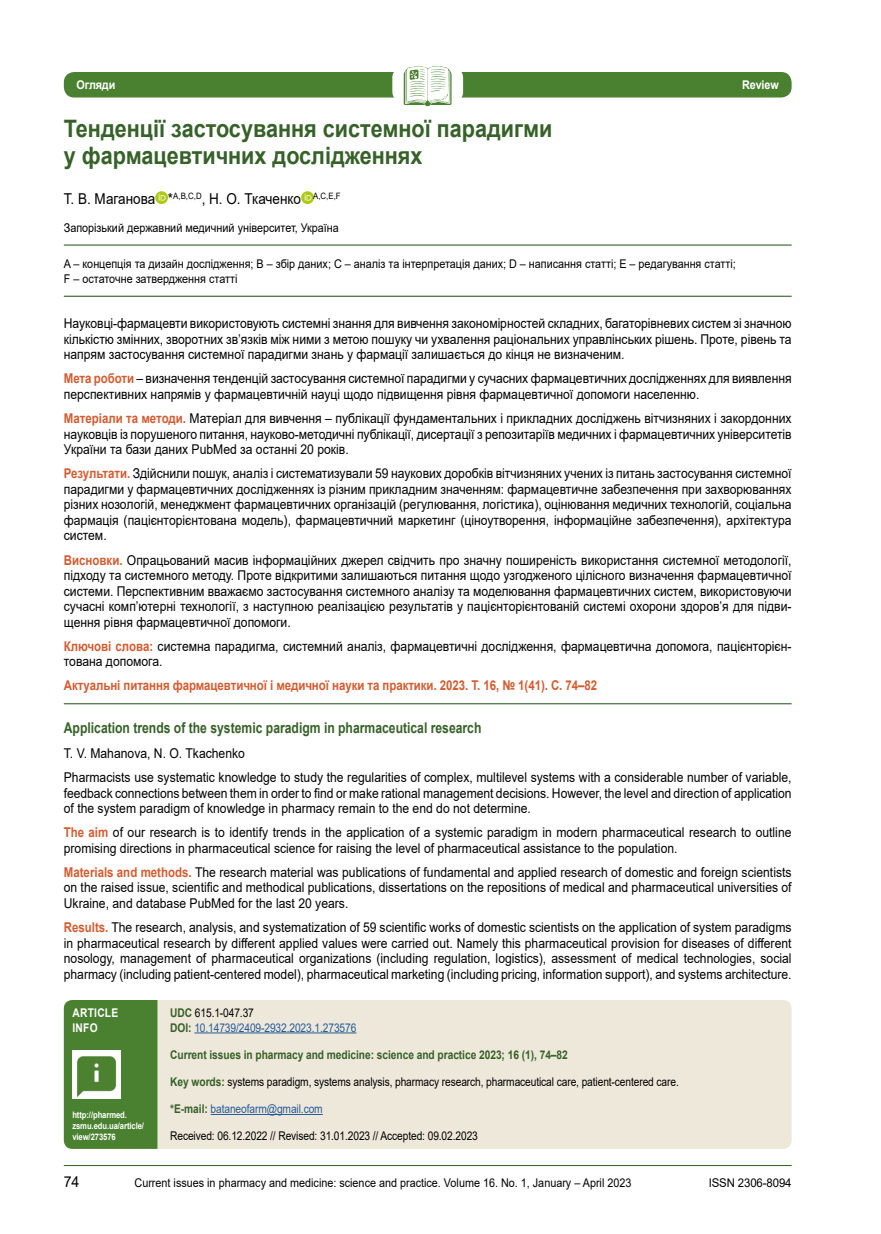
<style>
.page{position:relative;width:881px;height:1234px;background:#fff}
.page>*{position:absolute;margin:0;border:0;box-sizing:border-box;transform-origin:0 0}
.статья{font:700 24px/27.6px "Arial";color:#366128;scale:.9 1}
.автор{font:15px "Arial";color:#000;scale:.9 1}
.Низ{font:15px "Arial";color:#000;scale:.95 1}
.резюме_назв{font:700 14.85px "Arial";color:#366128;scale:.82 1}
.резюме{font:13.5px/15.6px "Arial";color:#000;text-align:justify;scale:.9 1}
.резюме_низ{font:700 13.5px "Arial";letter-spacing:-.005em;color:#d35c31;scale:.85 1}
.резюме_авт{font:13.5px "Arial";color:#000;scale:.9 1}
.заведение{font:12px/15px "Arial";color:#000;scale:.9 1}
.удк{font:12px "Arial";letter-spacing:-.01em;color:#000;scale:.85 1}
.Низ-2{font:12px "Arial";color:#000;scale:.9 1}
.удк-2{font:700 12px "Arial";letter-spacing:-.005em;color:#366128;scale:.85 1}
.удк-3{font:12px "Arial";letter-spacing:-.01em;color:#255b9a;scale:.85 1}
.Низ-3{font:12px "Arial";color:#000;scale:.95 1}
.о_статье_верх{font:700 12px "Arial";letter-spacing:-.01em;color:#fff;scale:.9 1}
.о_статье_верх-2{font:700 12px/14.9px "Arial";letter-spacing:.025em;color:#fff;scale:.85 1}
.о_статье{font:700 9px/11.2px "Arial";letter-spacing:-.01em;color:#fff;scale:.85 1}
.s1{font-weight:700;color:#d35c31}
.s2{font-weight:700;color:#366128}
</style>
<div class="page">
<hr style="left:64px;top:1164px;width:727px;height:1px;background:#366128">
<div style="left:64px;top:72px;width:727px;height:25px;background:#4a8130;border-radius:10px"></div>
<div style="left:392px;top:69px;width:71px;height:32px;background:#fff;border-radius:9px"></div>
<svg style="left:451px;top:72px;width:1px;height:33px"></svg>
<svg style="left:403px;top:66px;width:48px;height:40px"></svg>
<div style="left:64px;top:999px;width:727px;height:149px;background:#eee8da;border-radius:9px"></div>
<hr style="left:194px;top:1032px;width:162px;height:1px;background:#255b9a">
<hr style="left:210px;top:1113px;width:112px;height:1px;background:#255b9a">
<hr style="left:64px;top:244px;width:727px;height:1px;background:#366128">
<hr style="left:64px;top:295px;width:727px;height:2px;background:#366128">
<hr style="left:64px;top:703px;width:727px;height:1px;background:#366128">
<svg style="left:155px;top:191px;width:13px;height:13px"></svg>
<svg style="left:158px;top:193px;width:7px;height:7px"></svg>
<svg style="left:301px;top:191px;width:13px;height:13px"></svg>
<svg style="left:304px;top:193px;width:7px;height:7px"></svg>
<div style="left:64px;top:999px;width:93px;height:149px;background:#4a8130"></div>
<img style="left:72px;top:1049px;width:49px;height:49px">
<p class="о_статье_верх" style="left:77px;top:76px;width:45px">Огляди</p>
<p class="о_статье_верх" style="left:741px;top:76px;width:42px">Review</p>
<p class="статья" style="left:64px;top:115px;width:544px">Тенденції застосування системної парадигми у фармацевтичних дослідженнях</p>
<p class="автор" style="left:64px;top:188px;width:309px">Т. В. Маганова *<sup>A,B,C,D</sup>, Н. О. Ткаченко <sup>A,C,Е,F</sup></p>
<p class="заведение" style="left:64px;top:220px;width:307px">Запорізький державний медичний університет, Україна</p>
<p class="заведение" style="left:64px;top:256px;width:747px">A – концепція та дизайн дослідження; B – збір даних; C – аналіз та інтерпретація даних; D – написання статті; E – редагування статті;<br>F – остаточне затвердження статті</p>
<p class="резюме" style="left:64px;top:315px;width:809px">Науковці-фармацевти використовують системні знання для вивчення закономірностей складних, багаторівневих систем зі значною кількістю змінних, зворотних зв’язків між ними з метою пошуку чи ухвалення раціональних управлінських рішень. Проте, рівень та напрям застосування системної парадигми знань у фармації залишається до кінця не визначеним.</p>
<p class="резюме" style="left:64px;top:371px;width:809px"><span class="s1">Мета роботи</span> – визначення тенденцій застосування системної парадигми у сучасних фармацевтичних дослідженнях для виявлення перспективних напрямів у фармацевтичній науці щодо підвищення рівня фармацевтичної допомоги населенню.</p>
<p class="резюме" style="left:64px;top:410px;width:809px"><span class="s1">Матеріали та методи.</span> Матеріал для вивчення – публікації фундаментальних і прикладних досліджень вітчизняних і закордонних науковців із порушеного питання, науково-методичні публікації, дисертації з репозитаріїв медичних і фармацевтичних університетів України та бази даних PubMed за останні 20 років.</p>
<p class="резюме" style="left:64px;top:465px;width:809px"><span class="s1">Результати.</span> Здійснили пошук, аналіз і систематизували 59 наукових доробків вітчизняних учених із питань застосування системної парадигми у фармацевтичних дослідженнях із різним прикладним значенням: фармацевтичне забезпечення при захворюваннях різних нозологій, менеджмент фармацевтичних організацій (регулювання, логістика), оцінювання медичних технологій, соціальна фармація (пацієнторієнтована модель), фармацевтичний маркетинг (ціноутворення, інформаційне забезпечення), архітектура систем.</p>
<p class="резюме" style="left:64px;top:551px;width:809px"><span class="s1">Висновки.</span> Опрацьований масив інформаційних джерел свідчить про значну поширеність використання системної методології, підходу та системного методу. Проте відкритими залишаються питання щодо узгодженого цілісного визначення фармацевтичної системи. Перспективним вважаємо застосування системного аналізу та моделювання фармацевтичних систем, використовуючи сучасні комп’ютерні технології, з наступною реалізацією результатів у пацієнторієнтованій системі охорони здоров’я для підви&shy;щення рівня фармацевтичної допомоги.</p>
<p class="резюме" style="left:64px;top:638px;width:809px"><span class="s1">Ключові слова:</span> системна парадигма, системний аналіз, фармацевтичні дослідження, фармацевтична допомога, пацієнторієн&shy;тована допомога.</p>
<p class="резюме_низ" style="left:64px;top:676px;width:628px">Актуальні питання фармацевтичної і медичної науки та практики. 2023. Т. 16, № 1(41). С. 74–82</p>
<p class="резюме_назв" style="left:64px;top:716px;width:510px">Application trends of the systemic paradigm in pharmaceutical research</p>
<p class="резюме_авт" style="left:64px;top:743px;width:203px">T. V. Mahanova, N. O. Tkachenko</p>
<p class="резюме" style="left:64px;top:769px;width:809px">Pharmacists use systematic knowledge to study the regularities of complex, multilevel systems with a considerable number of variable, feedback connections between them in order to find or make rational management decisions. However, the level and direction of application of the system paradigm of knowledge in pharmacy remain to the end do not determine.</p>
<p class="резюме" style="left:64px;top:824px;width:809px"><span class="s1">The aim</span> of our research is to identify trends in the application of a systemic paradigm in modern pharmaceutical research to outline promising directions in pharmaceutical science for raising the level of pharmaceutical assistance to the population.</p>
<p class="резюме" style="left:64px;top:864px;width:809px"><span class="s1">Materials and methods.</span> The research material was publications of fundamental and applied research of domestic and foreign scientists on the raised issue, scientific and methodical publications, dissertations on the repositions of medical and pharmaceutical universities of Ukraine, and database PubMed for the last 20 years.</p>
<p class="резюме" style="left:64px;top:919px;width:809px"><span class="s1">Results.</span> The research, analysis, and systematization of 59 scientific works of domestic scientists on the application of system paradigms in pharmaceutical research by different applied values were carried out. Namely this pharmaceutical provision for diseases of different nosology, management of pharmaceutical organizations (including regulation, logistics), assessment of medical technologies, social pharmacy (including patient-centered model), pharmaceutical marketing (including pricing, information support), and systems architecture.</p>
<p class="о_статье_верх-2" style="left:72px;top:1005px;width:55px">ARTICLE<br>INFO</p>
<p class="удк" style="left:170px;top:1004px;width:100px"><span class="s2">UDC</span> 615.1-047.37</p>
<p class="удк-3" style="left:170px;top:1018px;width:220px"><span class="s2">DOI:</span> 10.14739/2409-2932.2023.1.273576</p>
<p class="удк-2" style="left:170px;top:1045px;width:469px">Current issues in pharmacy and medicine: science and practice 2023; 16 (1), 74–82</p>
<p class="удк" style="left:170px;top:1073px;width:599px"><span class="s2">Key words:</span> systems paradigm, systems analysis, pharmacy research, pharmaceutical care, patient-centered care.</p>
<p class="удк-3" style="left:170px;top:1100px;width:181px"><span class="s2">*E-mail:</span> bataneofarm@gmail.com</p>
<p class="удк" style="left:170px;top:1127px;width:363px">Received: 06.12.2022 // Revised: 31.01.2023 // Accepted: 09.02.2023</p>
<p class="о_статье" style="left:72px;top:1108px;width:86px">http://pharmed. zsmu.edu.ua/article/ view/273576</p>
<p class="Низ" style="left:64px;top:1171px;width:18px">74</p>
<p class="Низ-2" style="left:134px;top:1174px;width:553px">Current issues in pharmacy and medicine: science and practice. Volume 16. No. 1, January – April 2023</p>
<p class="Низ-3" style="left:708px;top:1174px;width:89px">ISSN 2306-8094</p>
</div>
